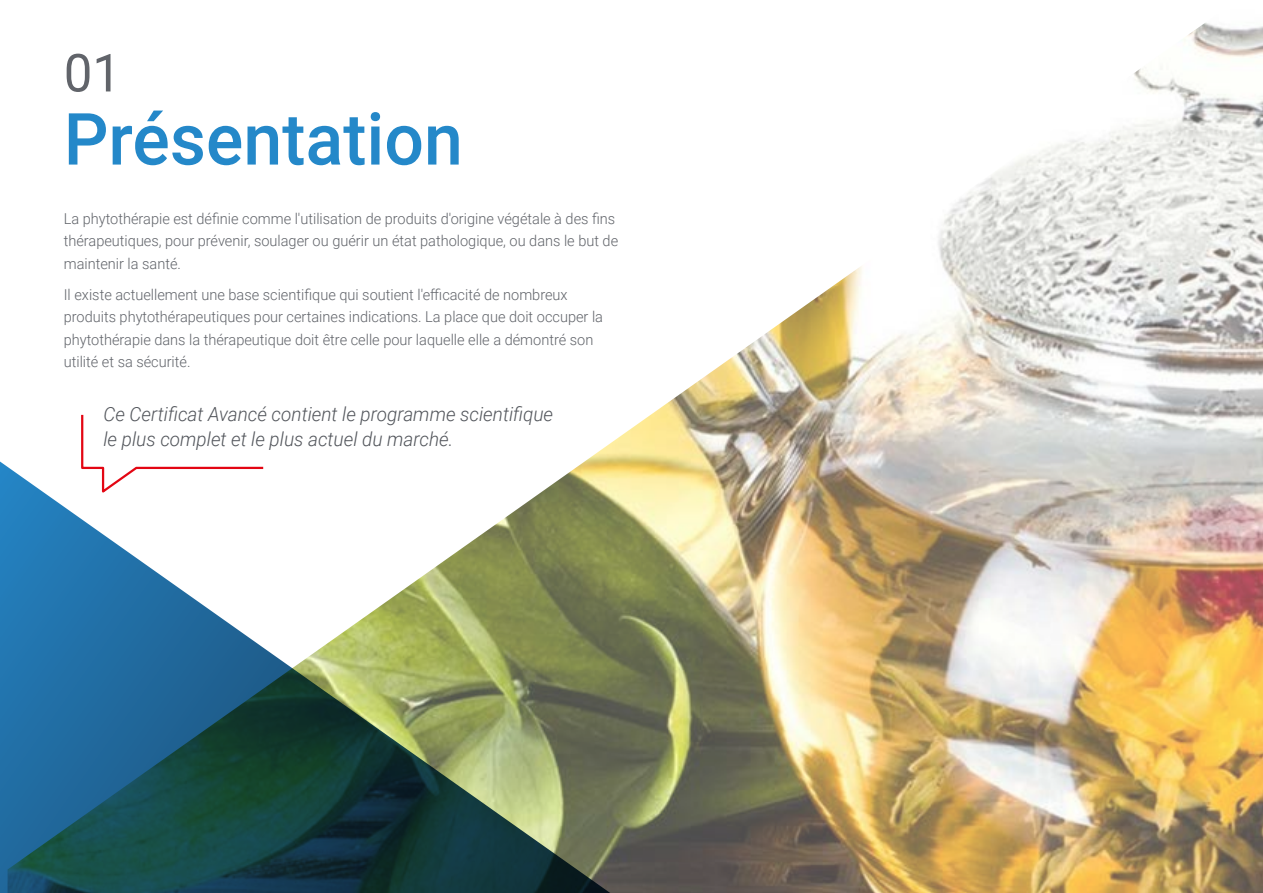
<style>
.page{position:relative;width:1263px;height:893px;background:#fff}
.page>*{position:absolute;margin:0;border:0;box-sizing:border-box;transform-origin:0 0}
.t1{font:500 72px "Roboto";color:#2488c9}
.t2{font:52.5px "Roboto";color:#61646a}
.t3{font:italic 300 19.5px/25.5px "Roboto";color:#52555b}
.t4{font:300 15px/22.5px "Roboto";color:#61646a}
</style>
<div class="page">
<img style="left:607px;top:23px;width:656px;height:870px">
<svg style="left:0;top:446px;width:640px;height:447px"></svg>
<svg style="left:80px;top:414px;width:185px;height:82px"></svg>
<h2 class="t2" style="left:64px;top:36px;width:59px">01</h2>
<h1 class="t1" style="left:64px;top:89px;width:401px">Présentation</h1>
<p class="t4" style="left:64px;top:207px;width:556px">La phytothérapie est définie comme l'utilisation de produits d'origine végétale à des fins thérapeutiques, pour prévenir, soulager ou guérir un état pathologique, ou dans le but de maintenir la santé.</p>
<p class="t4" style="left:64px;top:283px;width:541px">Il existe actuellement une base scientifique qui soutient l'efficacité de nombreux produits phytothérapeutiques pour certaines indications. La place que doit occuper la phytothérapie dans la thérapeutique doit être celle pour laquelle elle a démontré son utilité et sa sécurité.</p>
<h3 class="t3" style="left:103px;top:400px;width:451px">Ce Certificat Avancé contient le programme scientifique le plus complet et le plus actuel du marché.</h3>
</div>
